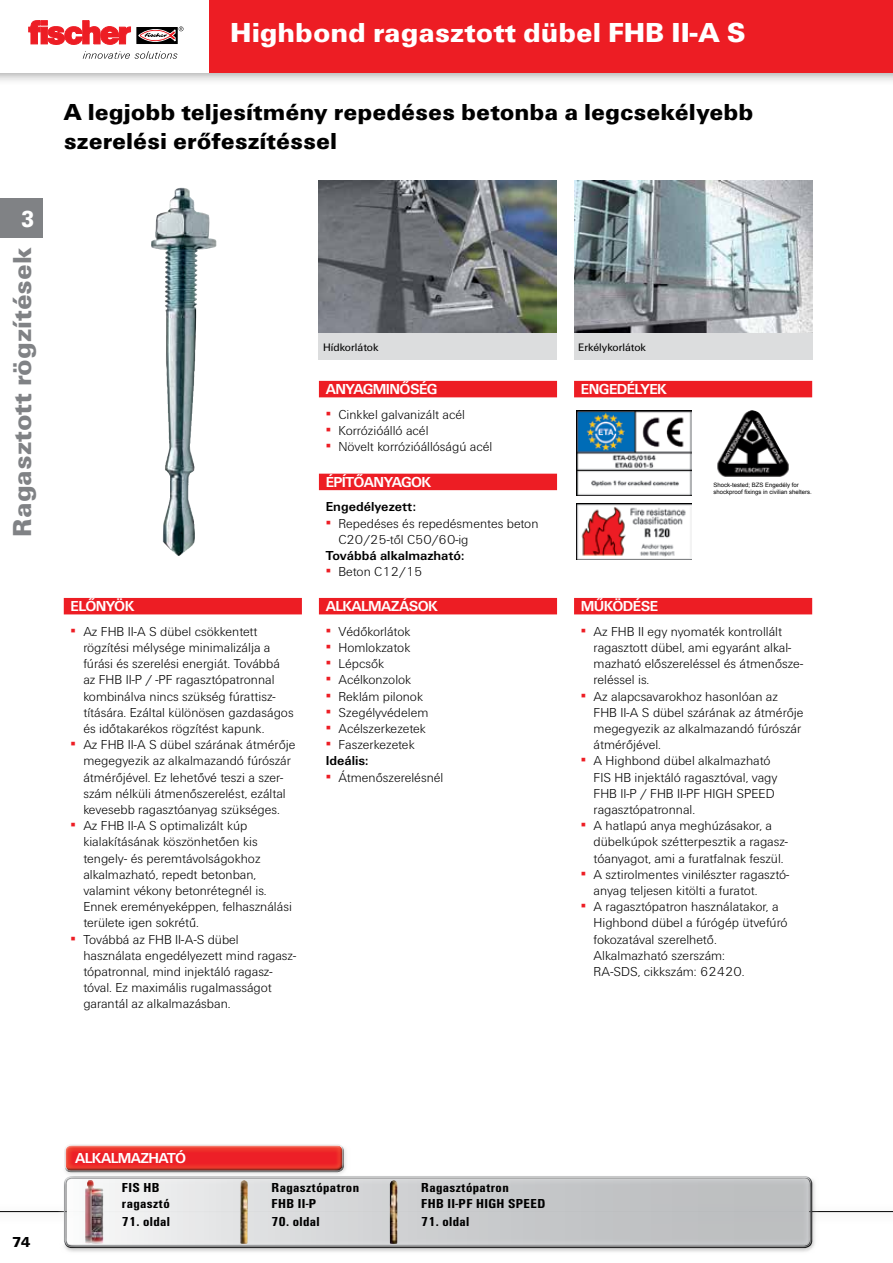
<style>
.page{position:relative;width:893px;height:1263px;background:#fff}
.page>*{position:absolute;margin:0;border:0;box-sizing:border-box;transform-origin:0 0}
.t1{font:900 28.5px "Fi We";color:#fff}
.t2{font:900 27px "Fi We";color:#808285}
.t3{font:900 24px/28.8px "Fi We";color:#000}
.t4{font:900 24px "Fi We";color:#fff;scale:.88 1}
.t5{font:700 15px "Fi We";letter-spacing:-.04em;color:#fff}
.t6{font:900 15px "Fi We";color:#000}
.t7{font:300 13.5px/16.2px "Fi We";color:#000}
.t8{font:700 condensed 13.5px/16.2px "Fi We";letter-spacing:.025em;color:#000;scale:1.1 1}
.t9{font:700 13.5px "Fi We";color:#000}
.t10{font:11.25px "Fi We";color:#000}
.t11{font:6px/7.2px "Arial";color:#000}
.s1{font-weight:400;color:#ed1d24}
.s2{font-weight:700}
</style>
<div class="page">
<div style="left:0;top:0;width:893px;height:86px;background:#000;opacity:.4"></div>
<div style="left:0;top:0;width:893px;height:72px;background:#ed1d24"></div>
<hr style="left:0;top:1211px;width:893px;height:1px;background:#000">
<img style="left:319px;top:180px;width:238px;height:153px">
<img style="left:574px;top:180px;width:238px;height:153px">
<img style="left:151px;top:188px;width:44px;height:368px">
<img style="left:717px;top:410px;width:72px;height:67px">
<div style="left:0;top:198px;width:43px;height:40px;background:#808285"></div>
<div style="left:0;top:0;width:208px;height:72px;background:#fff"></div>
<svg style="left:137px;top:27px;width:41px;height:17px"></svg>
<svg style="left:29px;top:21px;width:102px;height:24px"></svg>
<svg style="left:139px;top:26px;width:44px;height:15px"></svg>
<svg style="left:83px;top:51px;width:94px;height:8px"></svg>
<div style="left:319px;top:333px;width:238px;height:27px;background:#dcddde"></div>
<div style="left:574px;top:333px;width:238px;height:27px;background:#dcddde"></div>
<img style="left:576px;top:410px;width:115px;height:85px">
<img style="left:576px;top:504px;width:115px;height:55px">
<div style="left:58px;top:1144px;width:297px;height:38px;background:#000;opacity:.75"></div>
<div style="left:53px;top:1165px;width:765px;height:83px;background:#fff;opacity:.75"></div>
<div style="left:58px;top:1175px;width:765px;height:83px;background:#000;opacity:.75"></div>
<img style="left:85px;top:1180px;width:18px;height:64px">
<img style="left:240px;top:1180px;width:8px;height:64px">
<img style="left:390px;top:1180px;width:7px;height:64px">
<div style="left:319px;top:598px;width:238px;height:16px;background:#ed1d24"></div>
<div style="left:319px;top:474px;width:238px;height:16px;background:#ed1d24"></div>
<div style="left:574px;top:381px;width:238px;height:16px;background:#ed1d24"></div>
<div style="left:574px;top:598px;width:238px;height:16px;background:#ed1d24"></div>
<div style="left:64px;top:598px;width:238px;height:16px;background:#ed1d24"></div>
<div style="left:319px;top:381px;width:238px;height:16px;background:#ed1d24"></div>
<h3 class="t4" style="left:21px;top:206px;width:16px">3</h3>
<h2 class="t2" style="left:7px;top:536px;width:291px;rotate:-90deg">Ragasztott rögzítések</h2>
<h1 class="t1" style="left:230px;top:16px;width:517px">Highbond ragasztott dübel FHB II-A S</h1>
<h3 class="t3" style="left:64px;top:98px;width:691px">A legjobb teljesítmény repedéses betonba a legcsekélyebb szerelési erőfeszítéssel</h3>
<p class="t10" style="left:323px;top:341px;width:57px">Hídkorlátok</p>
<p class="t10" style="left:578px;top:341px;width:69px">Erkélykorlátok</p>
<p class="t5" style="left:71px;top:598px;width:65px">ELŐNYÖK</p>
<p class="t7" style="left:83px;top:623px;width:212px;text-indent:-13px"><span class="s1">▪</span> Az FHB II-A S dübel csökkentett rögzítési mélysége minimalizálja a fúrási és szerelési energiát. Továbbá az FHB II-P / -PF ragasztópatronnal kombinálva nincs szükség fúrattisz&shy;títására. Ezáltal különösen gazdaságos és időtakarékos rögzítést kapunk.</p>
<p class="t7" style="left:83px;top:737px;width:214px;text-indent:-13px"><span class="s1">▪</span> Az FHB II-A S dübel szárának átmérője megegyezik az alkalmazandó fúrószár átmérőjével. Ez lehetővé teszi a szer&shy;szám nélküli átmenőszerelést, ezáltal kevesebb ragasztóanyag szükséges.</p>
<p class="t7" style="left:83px;top:818px;width:210px;text-indent:-13px"><span class="s1">▪</span> Az FHB II-A S optimalizált kúp kialakításának köszönhetően kis tengely- és peremtávolságokhoz alkalmazható, repedt betonban, valamint vékony betonrétegnél is.<br>Ennek ereményeképpen, felhasználási területe igen sokrétű.</p>
<p class="t7" style="left:83px;top:931px;width:214px;text-indent:-13px"><span class="s1">▪</span> Továbbá az FHB II-A-S dübel használata engedélyezett mind ragasz&shy;tópatronnal, mind injektáló ragasz&shy;tóval. Ez maximális rugalmasságot garantál az alkalmazásban.</p>
<p class="t5" style="left:326px;top:381px;width:113px">ANYAGMINŐSÉG</p>
<p class="t7" style="left:326px;top:406px;width:141px"><span class="s1">▪</span> Cinkkel galvanizált acél</p>
<p class="t7" style="left:326px;top:422px;width:104px"><span class="s1">▪</span> Korrózióálló acél</p>
<p class="t7" style="left:326px;top:439px;width:168px"><span class="s1">▪</span> Növelt korrózióállóságú acél</p>
<p class="t5" style="left:326px;top:473px;width:107px">ÉPÍTŐANYAGOK</p>
<p class="t9" style="left:326px;top:499px;width:92px">Engedélyezett:</p>
<p class="t7" style="left:338px;top:515px;width:201px;text-indent:-13px"><span class="s1">▪</span> Repedéses és repedésmentes beton<br>C20/25-től C50/60-ig</p>
<p class="t9" style="left:326px;top:548px;width:140px">Továbbá alkalmazható:</p>
<p class="t7" style="left:326px;top:564px;width:98px"><span class="s1">▪</span> Beton C12/15</p>
<p class="t5" style="left:326px;top:598px;width:114px">ALKALMAZÁSOK</p>
<p class="t7" style="left:326px;top:623px;width:86px"><span class="s1">▪</span> Védőkorlátok</p>
<p class="t7" style="left:326px;top:639px;width:86px"><span class="s1">▪</span> Homlokzatok</p>
<p class="t7" style="left:326px;top:656px;width:60px"><span class="s1">▪</span> Lépcsők</p>
<p class="t7" style="left:326px;top:672px;width:87px"><span class="s1">▪</span> Acélkonzolok</p>
<p class="t7" style="left:326px;top:688px;width:99px"><span class="s1">▪</span> Reklám pilonok</p>
<p class="t7" style="left:326px;top:704px;width:104px"><span class="s1">▪</span> Szegélyvédelem</p>
<p class="t7" style="left:326px;top:720px;width:102px"><span class="s1">▪</span> Acélszerkezetek</p>
<p class="t7" style="left:326px;top:737px;width:91px"><span class="s1">▪</span> Faszerkezetek<br><span class="s2">Ideális:</span></p>
<p class="t7" style="left:326px;top:769px;width:119px"><span class="s1">▪</span> Átmenőszerelésnél</p>
<p class="t5" style="left:581px;top:381px;width:88px">ENGEDÉLYEK</p>
<p class="t11" style="left:714px;top:481px;width:100px">Shock-tested; BZS Engedély for shockproof fixings in civilian shelters.</p>
<p class="t5" style="left:581px;top:598px;width:79px">MŰKÖDÉSE</p>
<p class="t7" style="left:594px;top:623px;width:211px;text-indent:-13px"><span class="s1">▪</span> Az FHB II egy nyomaték kontrollált ragasztott dübel, ami egyaránt alkal&shy;mazható előszereléssel és átmenősze&shy;reléssel is.</p>
<p class="t7" style="left:594px;top:688px;width:212px;text-indent:-13px"><span class="s1">▪</span> Az alapcsavarokhoz hasonlóan az<br>FHB II-A S dübel szárának az átmérője megegyezik az alkalmazandó fúrószár átmérőjével.</p>
<p class="t7" style="left:594px;top:753px;width:185px;text-indent:-13px"><span class="s1">▪</span> A Highbond dübel alkalmazható<br>FIS HB injektáló ragasztóval, vagy<br>FHB II-P / FHB II-PF HIGH SPEED ragasztópatronnal.</p>
<p class="t7" style="left:594px;top:818px;width:196px;text-indent:-13px"><span class="s1">▪</span> A hatlapú anya meghúzásakor, a dübelkúpok szétterpesztik a ragasz&shy;tóanyagot, ami a furatfalnak feszül.</p>
<p class="t7" style="left:594px;top:866px;width:197px;text-indent:-13px"><span class="s1">▪</span> A sztirolmentes vinilészter ragasztó&shy;anyag teljesen kitölti a furatot.</p>
<p class="t7" style="left:594px;top:899px;width:196px;text-indent:-13px"><span class="s1">▪</span> A ragasztópatron használatakor, a<br>Highbond dübel a fúrógép ütvefúró fokozatával szerelhető.<br>Alkalmazható szerszám:<br>RA-SDS, cikkszám: 62420.</p>
<p class="t6" style="left:12px;top:1234px;width:20px">74</p>
<p class="t5" style="left:75px;top:1150px;width:113px">ALKALMAZHATÓ</p>
<p class="t8" style="left:122px;top:1179px;width:45px">FIS HB ragasztó</p>
<p class="t8" style="left:272px;top:1179px;width:81px">Ragasztópatron<br>FHB II-P</p>
<p class="t8" style="left:421px;top:1179px;width:114px">Ragasztópatron<br>FHB II-PF HIGH SPEED</p>
<p class="t8" style="left:122px;top:1214px;width:45px">71. oldal</p>
<p class="t8" style="left:272px;top:1214px;width:45px">70. oldal</p>
<p class="t8" style="left:421px;top:1214px;width:45px">71. oldal</p>
</div>
